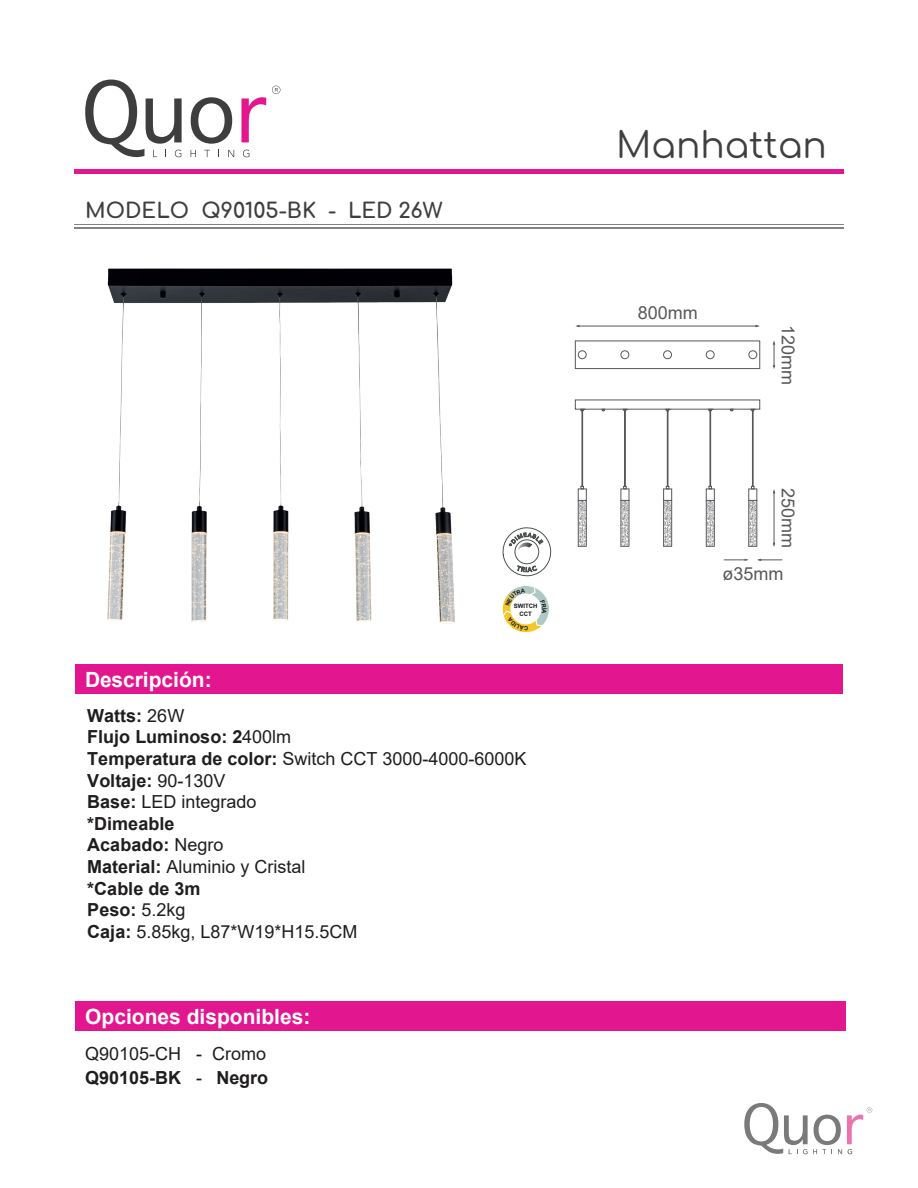
<style>
.page{position:relative;width:918px;height:1188px;background:#fff}
.page>*{position:absolute;margin:0;border:0;box-sizing:border-box;transform-origin:0 0}
.t1{font:36px "Comfortaa";color:#3f3f3f}
.t2{font:700 21px "Arial";color:#fff}
.t3{font:700 21px "Comfortaa";color:#3f3f3f}
.t4{font:700 18px/21.6px "Arial";color:#201d1e}
.t5{font:18px/24px "Arial";color:#201d1e}
.t6{font:18px "Arial";color:#57585a}
.t7{font:700 6px/7.4px "Arial";color:#111416;text-align:center}
.s1{font-weight:400}
.s2{font-weight:700}
</style>
<div class="page">
<hr style="left:74px;top:169px;width:770px;height:4px;background:#e2168f">
<hr style="left:74px;top:227px;width:770px;height:1px;background:#808385">
<hr style="left:74px;top:224px;width:770px;height:1px;background:#808385">
<div style="left:75px;top:665px;width:768px;height:29px;background:#e2168f"></div>
<svg style="left:241px;top:97px;width:25px;height:45px"></svg>
<svg style="left:191px;top:97px;width:41px;height:47px"></svg>
<svg style="left:85px;top:80px;width:97px;height:77px"></svg>
<svg style="left:191px;top:150px;width:5px;height:7px"></svg>
<svg style="left:204px;top:150px;width:6px;height:7px"></svg>
<svg style="left:228px;top:150px;width:6px;height:7px"></svg>
<svg style="left:243px;top:150px;width:6px;height:7px"></svg>
<svg style="left:272px;top:86px;width:8px;height:8px"></svg>
<div style="left:75px;top:1002px;width:771px;height:29px;background:#e2168f"></div>
<svg style="left:744px;top:1103px;width:128px;height:51px"></svg>
<hr style="left:577px;top:326px;width:181px;height:1px;background:#57585a">
<hr style="left:774px;top:492px;width:1px;height:53px;background:#57585a">
<svg style="left:773px;top:340px;width:2px;height:29px"></svg>
<svg style="left:757px;top:559px;width:25px;height:2px"></svg>
<svg style="left:724px;top:559px;width:25px;height:2px"></svg>
<div style="left:575px;top:400px;width:185px;height:10px;border:1px solid #57585a"></div>
<hr style="left:582px;top:411px;width:1px;height:75px;background:#57585a">
<svg style="left:578px;top:501px;width:9px;height:46px"></svg>
<div style="left:578px;top:489px;width:9px;height:12px;border:1px solid #57585a"></div>
<hr style="left:753px;top:411px;width:1px;height:75px;background:#57585a">
<hr style="left:752px;top:411px;width:1px;height:75px;background:#57585a">
<svg style="left:748px;top:500px;width:10px;height:47px"></svg>
<div style="left:748px;top:489px;width:9px;height:12px;border:1px solid #57585a"></div>
<hr style="left:625px;top:411px;width:1px;height:75px;background:#57585a">
<hr style="left:624px;top:411px;width:1px;height:75px;background:#57585a">
<svg style="left:623px;top:486px;width:4px;height:3px"></svg>
<svg style="left:620px;top:500px;width:10px;height:47px"></svg>
<div style="left:621px;top:489px;width:8px;height:12px;border:1px solid #57585a"></div>
<hr style="left:668px;top:411px;width:1px;height:75px;background:#57585a">
<hr style="left:667px;top:411px;width:1px;height:75px;background:#57585a">
<svg style="left:665px;top:409px;width:5px;height:3px"></svg>
<svg style="left:663px;top:501px;width:9px;height:46px"></svg>
<div style="left:663px;top:489px;width:9px;height:12px;border:1px solid #57585a"></div>
<hr style="left:710px;top:411px;width:1px;height:75px;background:#57585a">
<svg style="left:706px;top:501px;width:9px;height:46px"></svg>
<div style="left:706px;top:489px;width:9px;height:12px;border:1px solid #57585a"></div>
<svg style="left:575px;top:340px;width:186px;height:29px"></svg>
<img style="left:107px;top:268px;width:348px;height:356px">
<svg style="left:502px;top:527px;width:50px;height:50px"></svg>
<svg style="left:502px;top:586px;width:47px;height:47px"></svg>
<p class="t3" style="left:85px;top:191px;width:359px">MODELO Q90105-BK - LED 26W</p>
<p class="t2" style="left:85px;top:665px;width:128px">Descripción:</p>
<p class="t7" style="left:514px;top:602px;width:25px">SWITCH<br>CCT</p>
<p class="t4" style="left:87px;top:705px;width:441px">Watts: <span class="s1">26W<br></span>Flujo Luminoso: 2<span class="s1">400lm<br></span>Temperatura de color: <span class="s1">Switch CCT 3000-4000-6000K<br></span>Voltaje: <span class="s1">90-130V<br></span>Base: <span class="s1">LED integrado<br></span>*Dimeable<br>Acabado: <span class="s1">Negro<br></span>Material: <span class="s1">Aluminio y Cristal<br></span>*Cable de 3m<br>Peso: <span class="s1">5.2kg<br></span>Caja: <span class="s1">5.85kg, L87*W19*H15.5CM</span></p>
<p class="t2" style="left:85px;top:1002px;width:227px">Opciones disponibles:</p>
<p class="t5" style="left:85px;top:1041px;width:184px">Q90105-CH - Cromo<br><span class="s2">Q90105-BK</span> - <span class="s2">Negro</span></p>
<h1 class="t1" style="left:616px;top:113px;width:212px">Manhattan</h1>
<p class="t6" style="left:638px;top:300px;width:62px">800mm</p>
<p class="t6" style="left:801px;top:325px;width:62px;rotate:90deg">120mm</p>
<p class="t6" style="left:801px;top:488px;width:62px;rotate:90deg">250mm</p>
<p class="t6" style="left:723px;top:562px;width:63px">ø35mm</p>
</div>
